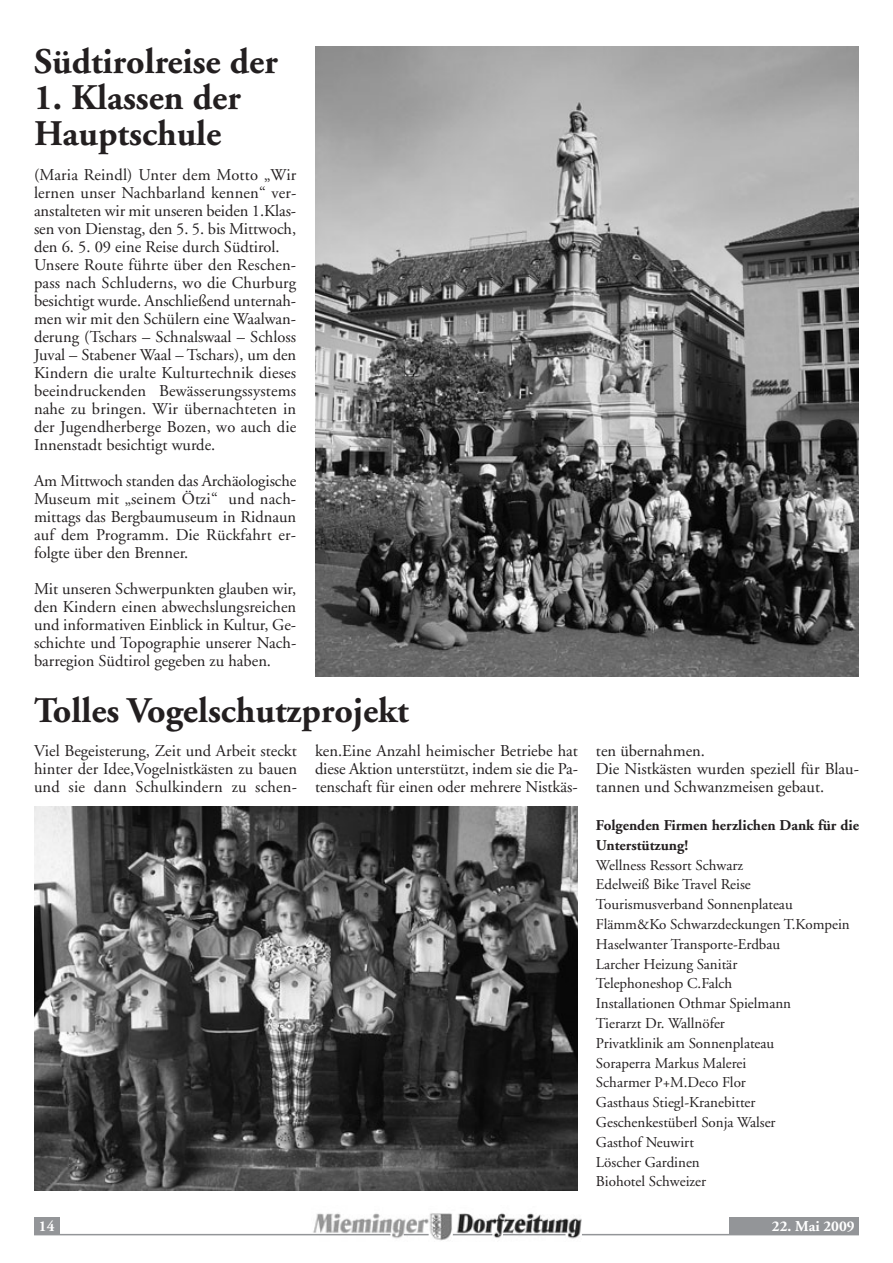
<style>
.page{position:relative;width:893px;height:1263px;background:#fff}
.page>*{position:absolute;margin:0;border:0;box-sizing:border-box;transform-origin:0 0}
.t1{font:700 36px/36px "Adobe Garamond";color:#231f20}
.t2{font:16.5px/18px "Adobe Garamond";color:#231f20;text-align:justify}
.t3{font:15px/19.8px "Adobe Garamond";color:#231f20}
.t4{font:700 15px/19.8px "Adobe Garamond";color:#231f20}
.t5{font:700 15px "Adobe Garamond";color:#fff}
</style>
<div class="page">
<img style="left:311px;top:1213px;width:273px;height:28px">
<div style="left:34px;top:1217px;width:26px;height:17px;background:#939598"></div>
<hr style="left:34px;top:1234px;width:356px;height:1px;background:#939598">
<svg style="left:404px;top:1234px;width:25px;height:1px"></svg>
<hr style="left:582px;top:1234px;width:277px;height:1px;background:#939598">
<hr style="left:503px;top:1234px;width:63px;height:1px;background:#939598">
<hr style="left:453px;top:1234px;width:39px;height:1px;background:#939598">
<div style="left:730px;top:1217px;width:129px;height:17px;background:#939598"></div>
<img style="left:34px;top:807px;width:544px;height:384px">
<img style="left:315px;top:47px;width:544px;height:630px">
<h1 class="t1" style="left:34px;top:47px;width:245px">Südtirolreise der</h1>
<h1 class="t1" style="left:34px;top:83px;width:208px">1. Klassen der<br>Hauptschule</h1>
<p class="t2" style="left:34px;top:167px;width:264px;text-align:left">(Maria Reindl) Unter dem Motto „Wir lernen unser Nachbarland kennen“ ver&shy;anstalteten wir mit unseren beiden 1.Klas&shy;sen von Dienstag, den 5. 5. bis Mittwoch, den 6. 5. 09 eine Reise durch Südtirol.<br>Unsere Route führte über den Reschen&shy;pass nach Schluderns, wo die Churburg besichtigt wurde. Anschließend unternah&shy;men wir mit den Schülern eine Waalwan&shy;derung (Tschars – Schnalswaal – Schloss Juval – Stabener Waal – Tschars), um den Kindern die uralte Kulturtechnik dieses beeindruckenden Bewässerungssystems nahe zu bringen. Wir übernachteten in der Jugendherberge Bozen, wo auch die Innenstadt besichtigt wurde.</p>
<p class="t2" style="left:34px;top:473px;width:264px">Am Mittwoch standen das Archäologische Museum mit „seinem Ötzi“ und nach&shy;mittags das Bergbaumuseum in Ridnaun auf dem Programm. Die Rückfahrt er&shy;folgte über den Brenner.</p>
<p class="t2" style="left:34px;top:581px;width:264px">Mit unseren Schwerpunkten glauben wir, den Kindern einen abwechslungsreichen und informativen Einblick in Kultur, Ge&shy;schichte und Topographie unserer Nach&shy;barregion Südtirol gegeben zu haben.</p>
<h1 class="t1" style="left:34px;top:696px;width:376px">Tolles Vogelschutzprojekt</h1>
<p class="t2" style="left:34px;top:743px;width:265px">Viel Begeisterung, Zeit und Arbeit steckt hinter der Idee,Vogelnistkästen zu bauen und sie dann Schulkindern zu schen-</p>
<p class="t2" style="left:315px;top:743px;width:264px">ken.Eine Anzahl heimischer Betriebe hat diese Aktion unterstützt, indem sie die Pa&shy;tenschaft für einen oder mehrere Nist käs -</p>
<p class="t2" style="left:596px;top:743px;width:264px;text-align:left">ten übernahmen.<br>Die Nistkästen wurden speziell für Blau&shy;tannen und Schwanzmeisen gebaut.</p>
<p class="t4" style="left:596px;top:817px;width:264px">Folgenden Firmen herzlichen Dank für die<br>Unterstützung!</p>
<p class="t3" style="left:596px;top:856px;width:255px">Wellness Ressort Schwarz<br>Edelweiß Bike Travel Reise<br>Tourismusverband Sonnenplateau<br>Flämm&amp;Ko Schwarzdeckungen T.Kompein<br>Haselwanter Transporte-Erdbau<br>Larcher Heizung Sanitär<br>Telephoneshop C.Falch<br>Installationen Othmar Spielmann<br>Tierarzt Dr. Wallnöfer<br>Privatklinik am Sonnenplateau<br>Soraperra Markus Malerei<br>Scharmer P+M.Deco Flor<br>Gasthaus Stiegl-Kranebitter<br>Geschenkestüberl Sonja Walser<br>Gasthof Neuwirt<br>Löscher Gardinen<br>Biohotel Schweizer</p>
<p class="t5" style="left:39px;top:1220px;width:17px">14</p>
<p class="t5" style="left:772px;top:1220px;width:84px">22. Mai 2009</p>
</div>
